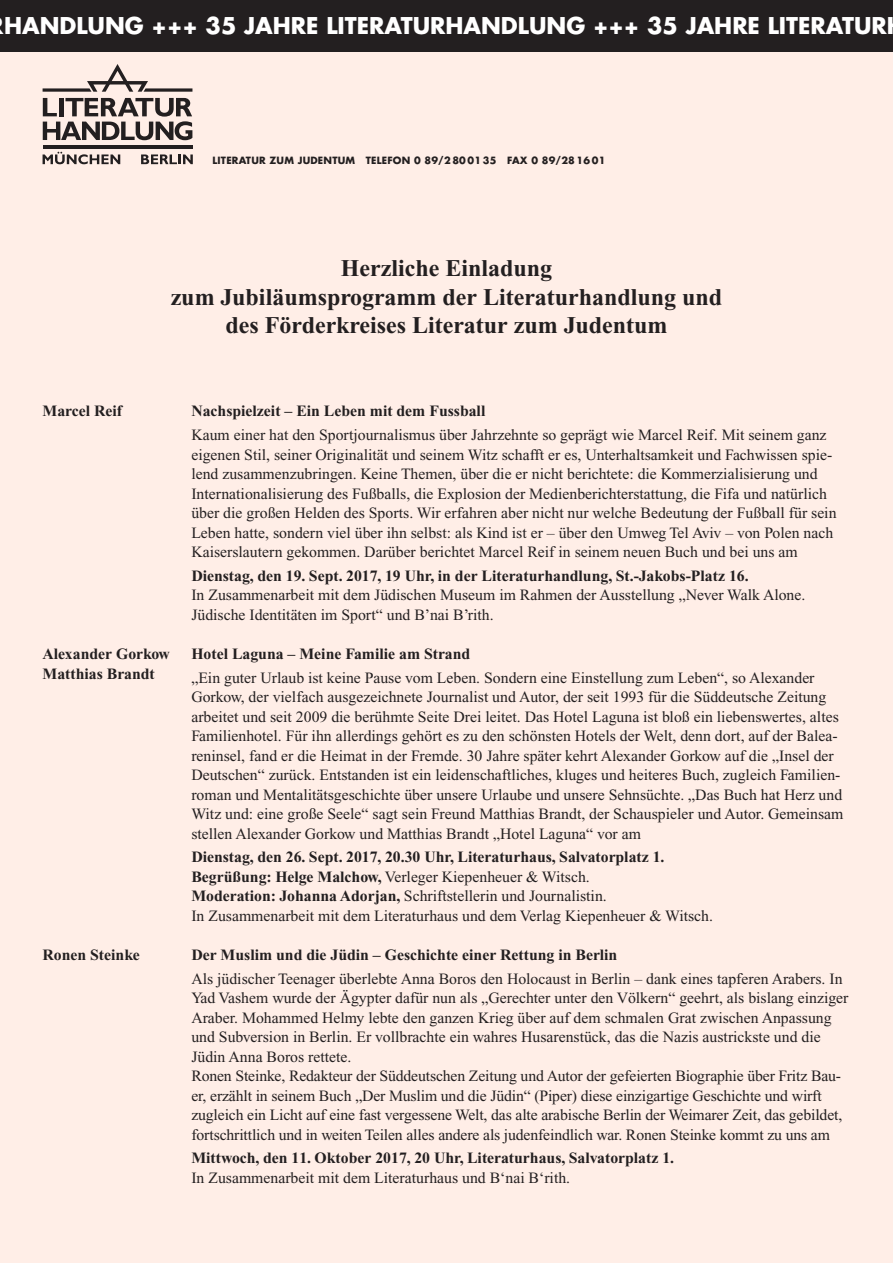
<style>
.page{position:relative;width:893px;height:1263px;background:#ffeee7}
.page>*{position:absolute;margin:0;border:0;box-sizing:border-box;transform-origin:0 0}
.Titel{font:700 24px "Times New Roman";color:#231f20}
.t1{font:700 22.5px "Futura";color:#fff}
.t2{font:15.75px/19.5px "Times New Roman";color:#231f20}
.t3{font:700 15.75px/19.5px "Times New Roman";color:#231f20}
.t4{font:700 9.75px "Futura";letter-spacing:.02em;color:#231f20}
.s1{font-weight:700}
.s2{font-weight:400}
</style>
<div class="page">
<svg style="left:43px;top:98px;width:149px;height:42px"></svg>
<svg style="left:43px;top:64px;width:149px;height:28px"></svg>
<hr style="left:43px;top:146px;width:149px;height:3px;background:#231f20">
<svg style="left:43px;top:152px;width:77px;height:12px"></svg>
<svg style="left:141px;top:154px;width:52px;height:10px"></svg>
<div style="left:0;top:0;width:893px;height:51px;background:#231f20"></div>
<p class="t1" style="left:4px;top:11px;width:884px">HANDLUNG +++ 35 JAHRE LITERATURHANDLUNG +++ 35 JAHRE LITERATUR</p>
<p class="t4" style="left:213px;top:154px;width:394px">LITERATUR ZUM JUDENTUM TELEFON 0 89/2800135 FAX 0 89/281601</p>
<p class="Titel" style="left:341px;top:255px;width:213px">Herzliche Einladung</p>
<p class="Titel" style="left:171px;top:283px;width:553px">zum Jubiläumsprogramm der Literaturhandlung und</p>
<p class="Titel" style="left:225px;top:312px;width:443px">des Förderkreises Literatur zum Judentum</p>
<p class="t3" style="left:43px;top:401px;width:81px">Marcel Reif</p>
<p class="t3" style="left:191px;top:401px;width:296px">Nachspielzeit – Ein Leben mit dem Fussball</p>
<p class="t2" style="left:191px;top:425px;width:647px">Kaum einer hat den Sportjournalismus über Jahrzehnte so geprägt wie Marcel Reif. Mit seinem ganz eigenen Stil, seiner Originalität und seinem Witz schafft er es, Unterhaltsamkeit und Fachwissen spie&shy;lend zusammenzubringen. Keine Themen, über die er nicht berichtete: die Kommerzialisierung und Internationalisierung des Fußballs, die Explosion der Medienberichterstattung, die Fifa und natürlich über die großen Helden des Sports. Wir erfahren aber nicht nur welche Bedeutung der Fußball für sein Leben hatte, sondern viel über ihn selbst: als Kind ist er – über den Umweg Tel Aviv – von Polen nach Kaiserslautern gekommen. Darüber berichtet Marcel Reif in seinem neuen Buch und bei uns am</p>
<p class="t2" style="left:191px;top:566px;width:616px"><span class="s1">Dienstag, den 19. Sept. 2017, 19 Uhr, in der Literaturhandlung, St.-Jakobs-Platz 16.<br></span>In Zusammenarbeit mit dem Jüdischen Museum im Rahmen der Ausstellung „Never Walk Alone.<br>Jüdische Identitäten im Sport“ und B’nai B’rith.</p>
<p class="t3" style="left:43px;top:644px;width:129px">Alexander Gorkow</p>
<p class="t3" style="left:191px;top:644px;width:280px">Hotel Laguna – Meine Familie am Strand</p>
<p class="t2" style="left:191px;top:668px;width:654px">„Ein guter Urlaub ist keine Pause vom Leben. Sondern eine Einstellung zum Leben“, so Alexander Gorkow, der vielfach ausgezeichnete Journalist und Autor, der seit 1993 für die Süddeutsche Zeitung arbeitet und seit 2009 die berühmte Seite Drei leitet. Das Hotel Laguna ist bloß ein liebenswertes, altes Familienhotel. Für ihn allerdings gehört es zu den schönsten Hotels der Welt, denn dort, auf der Balea&shy;reninsel, fand er die Heimat in der Fremde. 30 Jahre später kehrt Alexander Gorkow auf die „Insel der Deutschen“ zurück. Entstanden ist ein leidenschaftliches, kluges und heiteres Buch, zugleich Familien&shy;roman und Mentalitätsgeschichte über unsere Urlaube und unsere Sehnsüchte. „Das Buch hat Herz und Witz und: eine große Seele“ sagt sein Freund Matthias Brandt, der Schauspieler und Autor. Gemeinsam stellen Alexander Gorkow und Matthias Brandt „Hotel Laguna“ vor am</p>
<p class="t2" style="left:191px;top:847px;width:523px"><span class="s1">Dienstag, den 26. Sept. 2017, 20.30 Uhr, Literaturhaus, Salvatorplatz 1.<br>Begrüßung: Helge Malchow,</span> Verleger Kiepenheuer &amp; Witsch.<br><span class="s1">Moderation: Johanna Adorjan,</span> Schriftstellerin und Journalistin.<br>In Zusammenarbeit mit dem Literaturhaus und dem Verlag Kiepenheuer &amp; Witsch.</p>
<p class="t3" style="left:43px;top:945px;width:99px">Ronen Steinke</p>
<p class="t3" style="left:191px;top:945px;width:427px">Der Muslim und die Jüdin – Geschichte einer Rettung in Berlin</p>
<p class="t2" style="left:191px;top:969px;width:659px">Als jüdischer Teenager überlebte Anna Boros den Holocaust in Berlin – dank eines tapferen Arabers. In Yad Vashem wurde der Ägypter dafür nun als „Gerechter unter den Völkern“ geehrt, als bislang einziger Araber. Mohammed Helmy lebte den ganzen Krieg über auf dem schmalen Grat zwischen Anpassung und Subversion in Berlin. Er vollbrachte ein wahres Husarenstück, das die Nazis austrickste und die Jüdin Anna Boros rettete.</p>
<p class="t2" style="left:191px;top:1066px;width:652px">Ronen Steinke, Redakteur der Süddeutschen Zeitung und Autor der gefeierten Biographie über Fritz Bau&shy;er, erzählt in seinem Buch „Der Muslim und die Jüdin“ (Piper) diese einzigartige Geschichte und wirft zugleich ein Licht auf eine fast vergessene Welt, das alte arabische Berlin der Weimarer Zeit, das gebildet, fortschrittlich und in weiten Teilen alles andere als judenfeindlich war. Ronen Steinke kommt zu uns am</p>
<p class="t3" style="left:191px;top:1148px;width:484px">Mittwoch, den 11. Oktober 2017, 20 Uhr, Literaturhaus, Salvatorplatz 1.<br><span class="s2">In Zusammenarbeit mit dem Literaturhaus und B‘nai B‘rith.</span></p>
<p class="t3" style="left:43px;top:664px;width:114px">Matthias Brandt</p>
</div>
